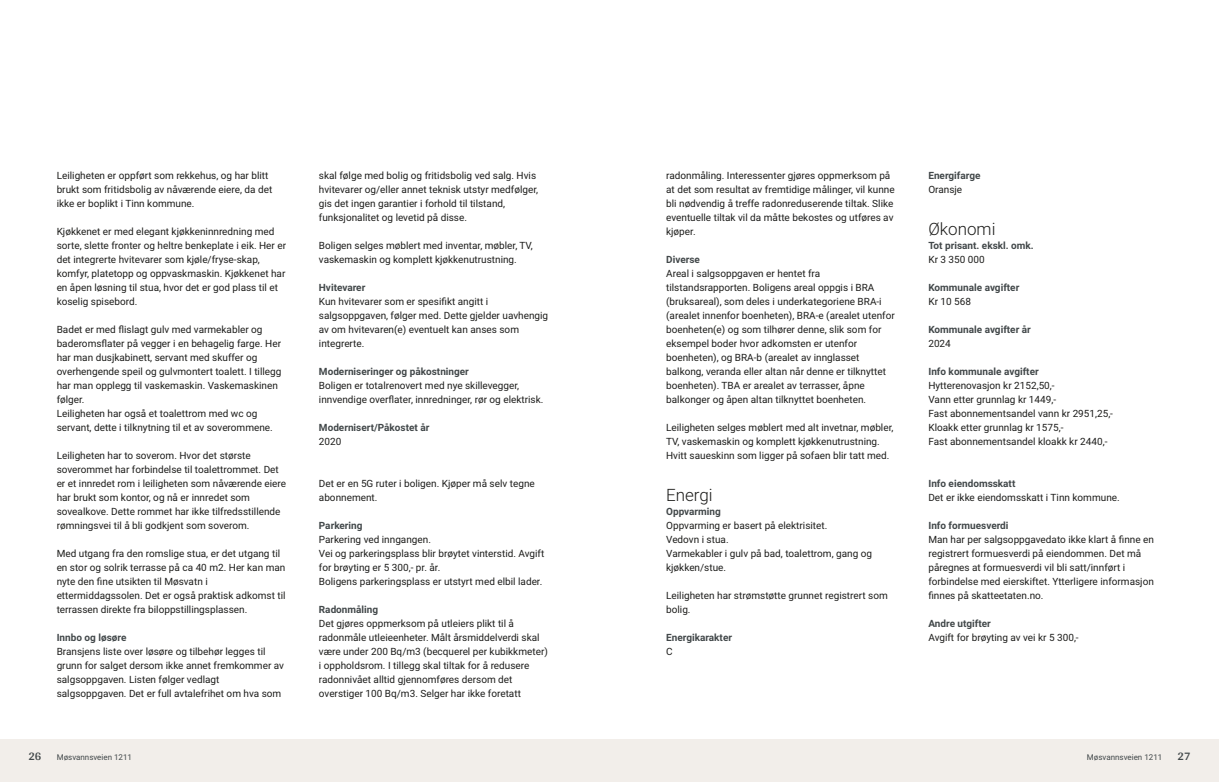
<style>
.page{position:relative;width:1219px;height:782px;background:#fff}
.page>*{position:absolute;margin:0;border:0;box-sizing:border-box;transform-origin:0 0}
.t1{font:300 17px "Roboto";color:#1d1d1b}
.t2{font:700 12px "Arya";color:#414749}
.t3{font:10px/14px "Roboto";color:#1d1d1b}
.t4{font:700 10px "Roboto";color:#414749}
.t5{font:8px "Roboto";color:#414749}
</style>
<div class="page">
<div style="left:0;top:739px;width:612px;height:42px;background:#f2eeea"></div>
<div style="left:607px;top:739px;width:612px;height:42px;background:#f2eeea"></div>
<p class="t3" style="left:57px;top:167px;width:217px">Leiligheten er oppført som rekkehus, og har blitt brukt som fritidsbolig av nåværende eiere, da det ikke er boplikt i Tinn kommune.</p>
<p class="t3" style="left:57px;top:223px;width:231px">Kjøkkenet er med elegant kjøkkeninnredning med sorte, slette fronter og heltre benkeplate i eik. Her er det integrerte hvitevarer som kjøle/fryse‑skap, komfyr, platetopp og oppvaskmaskin. Kjøkkenet har en åpen løsning til stua, hvor det er god plass til et koselig spisebord.</p>
<p class="t3" style="left:57px;top:321px;width:226px">Badet er med flislagt gulv med varmekabler og baderomsflater på vegger i en behagelig farge. Her har man dusjkabinett, servant med skuffer og overhengende speil og gulvmontert toalett. I tillegg har man opplegg til vaskemaskin. Vaskemaskinen følger.<br>Leiligheten har også et toalettrom med wc og servant, dette i tilknytning til et av soverommene.</p>
<p class="t3" style="left:57px;top:447px;width:231px">Leiligheten har to soverom. Hvor det største soverommet har forbindelse til toalettrommet. Det er et innredet rom i leiligheten som nåværende eiere har brukt som kontor, og nå er innredet som sovealkove. Dette rommet har ikke tilfredsstillende rømningsvei til å bli godkjent som soverom.</p>
<p class="t3" style="left:57px;top:545px;width:230px">Med utgang fra den romslige stua, er det utgang til en stor og solrik terrasse på ca 40 m2. Her kan man nyte den fine utsikten til Møsvatn i ettermiddagssolen. Det er også praktisk adkomst til terrassen direkte fra biloppstillingsplassen.</p>
<p class="t4" style="left:57px;top:630px;width:71px">Innbo og løsøre</p>
<p class="t3" style="left:57px;top:643px;width:229px">Bransjens liste over løsøre og tilbehør legges til grunn for salget dersom ikke annet fremkommer av salgsoppgaven. Listen følger vedlagt salgsoppgaven. Det er full avtalefrihet om hva som</p>
<p class="t2" style="left:28px;top:749px;width:15px">26</p>
<p class="t5" style="left:57px;top:751px;width:77px">Møsvannsveien 1211</p>
<p class="t3" style="left:319px;top:167px;width:221px">skal følge med bolig og fritidsbolig ved salg. Hvis hvitevarer og/eller annet teknisk utstyr medfølger, gis det ingen garantier i forhold til tilstand, funksjonalitet og levetid på disse.</p>
<p class="t3" style="left:319px;top:237px;width:215px">Boligen selges møblert med inventar, møbler, TV, vaskemaskin og komplett kjøkkenutrustning.</p>
<p class="t4" style="left:319px;top:280px;width:48px">Hvitevarer</p>
<p class="t3" style="left:319px;top:293px;width:231px">Kun hvitevarer som er spesifikt angitt i salgsoppgaven, følger med. Dette gjelder uavhengig av om hvitevaren(e) eventuelt kan anses som integrerte.</p>
<p class="t4" style="left:319px;top:364px;width:152px">Moderniseringer og påkostninger</p>
<p class="t3" style="left:319px;top:377px;width:226px">Boligen er totalrenovert med nye skillevegger, innvendige overflater, innredninger, rør og elektrisk.</p>
<p class="t4" style="left:319px;top:420px;width:112px">Modernisert/Påkostet år</p>
<p class="t3" style="left:319px;top:433px;width:24px">2020</p>
<p class="t3" style="left:319px;top:475px;width:217px">Det er en 5G ruter i boligen. Kjøper må selv tegne abonnement.</p>
<p class="t4" style="left:319px;top:518px;width:45px">Parkering</p>
<p class="t3" style="left:319px;top:531px;width:227px">Parkering ved inngangen.<br>Vei og parkeringsplass blir brøytet vinterstid. Avgift for brøyting er 5 300,‑ pr. år.<br>Boligens parkeringsplass er utstyrt med elbil lader.</p>
<p class="t4" style="left:319px;top:602px;width:61px">Radonmåling</p>
<p class="t3" style="left:319px;top:615px;width:230px">Det gjøres oppmerksom på utleiers plikt til å radonmåle utleieenheter. Målt årsmiddelverdi skal være under 200 Bq/m3 (becquerel per kubikkmeter) i oppholdsrom. I tillegg skal tiltak for å redusere radonnivået alltid gjennomføres dersom det overstiger 100 Bq/m3. Selger har ikke foretatt</p>
<p class="t3" style="left:666px;top:167px;width:230px">radonmåling. Interessenter gjøres oppmerksom på at det som resultat av fremtidige målinger, vil kunne bli nødvendig å treffe radonreduserende tiltak. Slike eventuelle tiltak vil da måtte bekostes og utføres av kjøper.</p>
<p class="t4" style="left:666px;top:252px;width:35px">Diverse</p>
<p class="t3" style="left:666px;top:265px;width:230px">Areal i salgsoppgaven er hentet fra tilstandsrapporten. Boligens areal oppgis i BRA (bruksareal), som deles i underkategoriene BRA‑i (arealet innenfor boenheten), BRA‑e (arealet utenfor boenheten(e) og som tilhører denne, slik som for eksempel boder hvor adkomsten er utenfor boenheten), og BRA‑b (arealet av innglasset balkong, veranda eller altan når denne er tilknyttet boenheten). TBA er arealet av terrasser, åpne balkonger og åpen altan tilknyttet boenheten.</p>
<p class="t3" style="left:666px;top:419px;width:229px">Leiligheten selges møblert med alt invetnar, møbler,<br>TV, vaskemaskin og komplett kjøkkenutrustning.<br>Hvitt saueskinn som ligger på sofaen blir tatt med.</p>
<h1 class="t1" style="left:666px;top:482px;width:48px">Energi</h1>
<p class="t4" style="left:666px;top:504px;width:56px">Oppvarming</p>
<p class="t3" style="left:666px;top:517px;width:207px">Oppvarming er basert på elektrisitet.<br>Vedovn i stua.<br>Varmekabler i gulv på bad, toalettrom, gang og kjøkken/stue.</p>
<p class="t3" style="left:666px;top:587px;width:223px">Leiligheten har strømstøtte grunnet registrert som bolig.</p>
<p class="t4" style="left:666px;top:630px;width:67px">Energikarakter</p>
<p class="t3" style="left:666px;top:643px;width:8px">C</p>
<p class="t4" style="left:928px;top:168px;width:54px">Energifarge</p>
<p class="t3" style="left:928px;top:181px;width:35px">Oransje</p>
<h1 class="t1" style="left:928px;top:216px;width:69px">Økonomi</h1>
<p class="t4" style="left:928px;top:238px;width:107px">Tot prisant. ekskl. omk.</p>
<p class="t3" style="left:928px;top:251px;width:58px">Kr 3 350 000</p>
<p class="t4" style="left:928px;top:280px;width:92px">Kommunale avgifter</p>
<p class="t3" style="left:928px;top:293px;width:44px">Kr 10 568</p>
<p class="t4" style="left:928px;top:322px;width:104px">Kommunale avgifter år</p>
<p class="t3" style="left:928px;top:335px;width:24px">2024</p>
<p class="t4" style="left:928px;top:364px;width:112px">Info kommunale avgifter</p>
<p class="t3" style="left:928px;top:377px;width:186px">Hytterenovasjon kr 2152,50,‑<br>Vann etter grunnlag kr 1449,‑<br>Fast abonnementsandel vann kr 2951,25,‑ Kloakk etter grunnlag kr 1575,‑<br>Fast abonnementsandel kloakk kr 2440,‑</p>
<p class="t4" style="left:928px;top:476px;width:88px">Info eiendomsskatt</p>
<p class="t3" style="left:928px;top:489px;width:193px">Det er ikke eiendomsskatt i Tinn kommune.</p>
<p class="t4" style="left:928px;top:518px;width:82px">Info formuesverdi</p>
<p class="t3" style="left:928px;top:531px;width:227px">Man har per salgsoppgavedato ikke klart å finne en registrert formuesverdi på eiendommen. Det må påregnes at formuesverdi vil bli satt/innført i forbindelse med eierskiftet. Ytterligere informasjon finnes på skatteetaten.no.</p>
<p class="t4" style="left:928px;top:616px;width:64px">Andre utgifter</p>
<p class="t3" style="left:928px;top:629px;width:152px">Avgift for brøyting av vei kr 5 300,‑</p>
<p class="t5" style="left:1087px;top:751px;width:77px">Møsvannsveien 1211</p>
<p class="t2" style="left:1177px;top:749px;width:15px">27</p>
</div>
